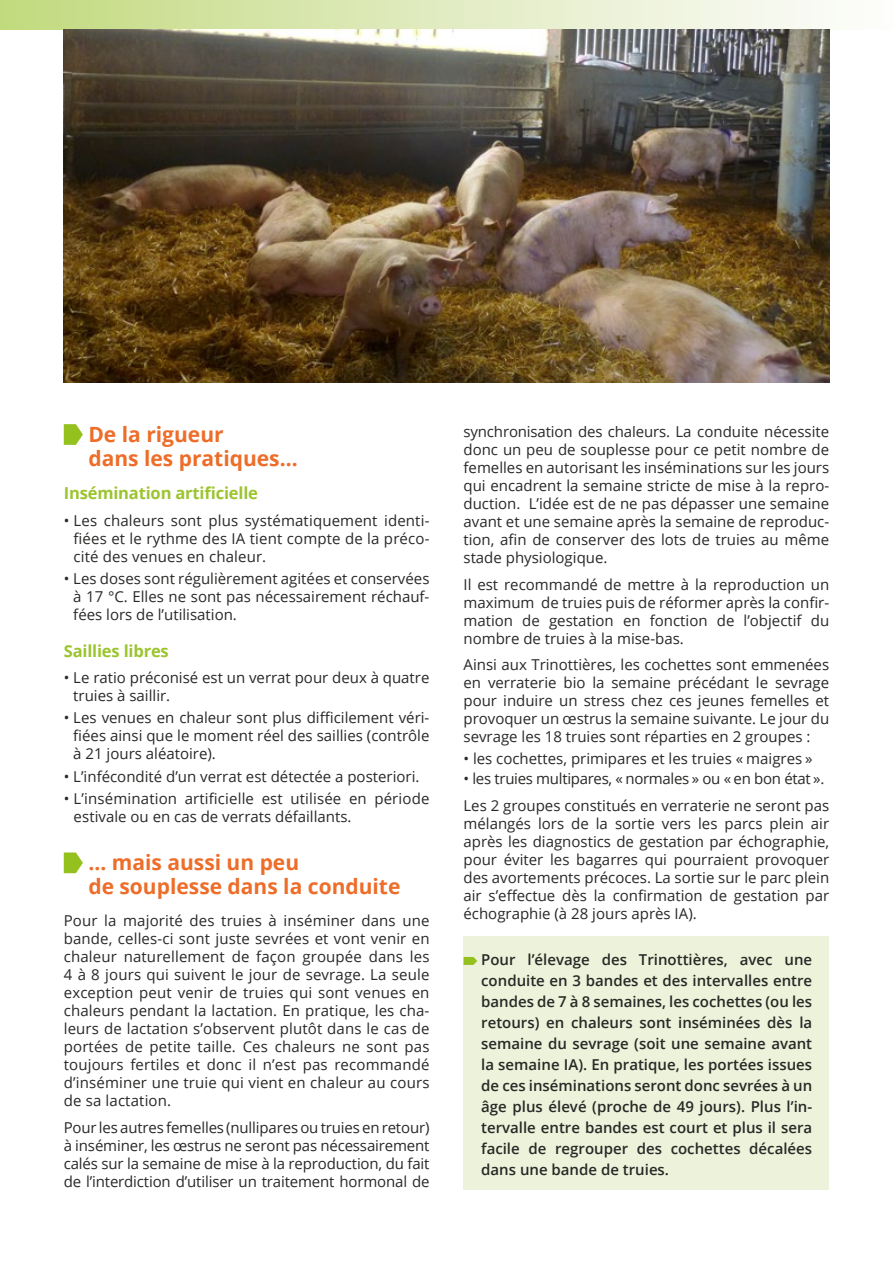
<style>
.page{position:relative;width:893px;height:1263px;background:#fff}
.page>*{position:absolute;margin:0;border:0;box-sizing:border-box;transform-origin:0 0}
.t1{font:700 21px/24px "Open Sans";color:#ed6d29}
.t2{font:700 16.5px "Open Sans";letter-spacing:-.01em;color:#9cc42e}
.t3{font:15px/18px "Open Sans";color:#282827;text-align:justify}
.t4{font:600 15px/21px "Open Sans";color:#282827;text-align:justify}
</style>
<div class="page">
<div style="left:0;top:0;width:893px;height:30px;background:linear-gradient(to right,#c3da80,#fffdff)"></div>
<svg style="left:64px;top:424px;width:19px;height:21px"></svg>
<svg style="left:64px;top:852px;width:19px;height:21px"></svg>
<img style="left:64px;top:30px;width:765px;height:353px">
<div style="left:463px;top:936px;width:366px;height:254px;background:#ecf3da"></div>
<svg style="left:463px;top:957px;width:14px;height:8px"></svg>
<h1 class="t1" style="left:88px;top:422px;width:211px">De la rigueur<br>dans les pratiques…</h1>
<p class="t2" style="left:64px;top:482px;width:196px">Insémination artificielle</p>
<p class="t3" style="left:74px;top:511px;width:357px;text-indent:-10px">• Les chaleurs sont plus systématiquement identi&shy;fiées et le rythme des IA tient compte de la préco&shy;cité des venues en chaleur.</p>
<p class="t3" style="left:73px;top:569px;width:358px;text-indent:-10px">• Les doses sont régulièrement agitées et conservées à 17 °C. Elles ne sont pas nécessairement réchauf&shy;fées lors de l’utilisation.</p>
<p class="t2" style="left:64px;top:639px;width:107px">Saillies libres</p>
<p class="t3" style="left:73px;top:668px;width:358px;text-indent:-10px">• Le ratio préconisé est un verrat pour deux à quatre truies à saillir.</p>
<p class="t3" style="left:73px;top:709px;width:358px;text-indent:-10px">• Les venues en chaleur sont plus difficilement véri&shy;fiées ainsi que le moment réel des saillies (contrôle à 21 jours aléatoire).</p>
<p class="t3" style="left:64px;top:767px;width:357px">• L’infécondité d’un verrat est détectée a posteriori.</p>
<p class="t3" style="left:74px;top:789px;width:357px;text-indent:-10px">• L’insémination artificielle est utilisée en période estivale ou en cas de verrats défaillants.</p>
<h1 class="t1" style="left:88px;top:850px;width:314px">… mais aussi un peu<br>de souplesse dans la conduite</h1>
<p class="t3" style="left:64px;top:911px;width:367px">Pour la majorité des truies à inséminer dans une bande, celles-ci sont juste sevrées et vont venir en chaleur naturellement de façon groupée dans les 4 à 8 jours qui suivent le jour de sevrage. La seule exception peut venir de truies qui sont venues en chaleurs pendant la lactation. En pratique, les cha&shy;leurs de lactation s’observent plutôt dans le cas de portées de petite taille. Ces chaleurs ne sont pas toujours fertiles et donc il n’est pas recommandé d’inséminer une truie qui vient en chaleur au cours de sa lactation.</p>
<p class="t3" style="left:64px;top:1118px;width:367px">Pour les autres femelles (nullipares ou truies en retour) à inséminer, les œstrus ne seront pas nécessairement calés sur la semaine de mise à la reproduction, du fait de l’interdiction d’utiliser un traitement hormonal de</p>
<p class="t3" style="left:463px;top:422px;width:367px">synchronisation des chaleurs. La conduite nécessite donc un peu de souplesse pour ce petit nombre de femelles en autorisant les inséminations sur les jours qui encadrent la semaine stricte de mise à la repro&shy;duction. L’idée est de ne pas dépasser une semaine avant et une semaine après la semaine de reproduc&shy;tion, afin de conserver des lots de truies au même stade physiologique.</p>
<p class="t3" style="left:463px;top:575px;width:367px">Il est recommandé de mettre à la reproduction un maximum de truies puis de réformer après la confir&shy;mation de gestation en fonction de l’objectif du nombre de truies à la mise-bas.</p>
<p class="t3" style="left:463px;top:655px;width:367px">Ainsi aux Trinottières, les cochettes sont emmenées en verraterie bio la semaine précédant le sevrage pour induire un stress chez ces jeunes femelles et provoquer un œstrus la semaine suivante. Le jour du sevrage les 18 truies sont réparties en 2 groupes :</p>
<p class="t3" style="left:463px;top:749px;width:351px">• les cochettes, primipares et les truies « maigres »</p>
<p class="t3" style="left:463px;top:765px;width:367px;line-height:26.5px">• les truies multipares, « normales » ou « en bon état ».<br>Les 2 groupes constitués en verraterie ne seront pas</p>
<p class="t3" style="left:463px;top:814px;width:367px">mélangés lors de la sortie vers les parcs plein air après les diagnostics de gestation par échographie, pour éviter les bagarres qui pourraient provoquer des avortements précoces. La sortie sur le parc plein air s’effectue dès la confirmation de gestation par échographie (à 28 jours après IA).</p>
<p class="t4" style="left:481px;top:949px;width:332px">Pour l’élevage des Trinottières, avec une conduite en 3 bandes et des intervalles entre bandes de 7 à 8 semaines, les cochettes (ou les retours) en chaleurs sont inséminées dès la semaine du sevrage (soit une semaine avant la semaine IA). En pratique, les portées issues de ces inséminations seront donc sevrées à un âge plus élevé (proche de 49 jours). Plus l’in&shy;tervalle entre bandes est court et plus il sera facile de regrouper des cochettes décalées dans une bande de truies.</p>
</div>
